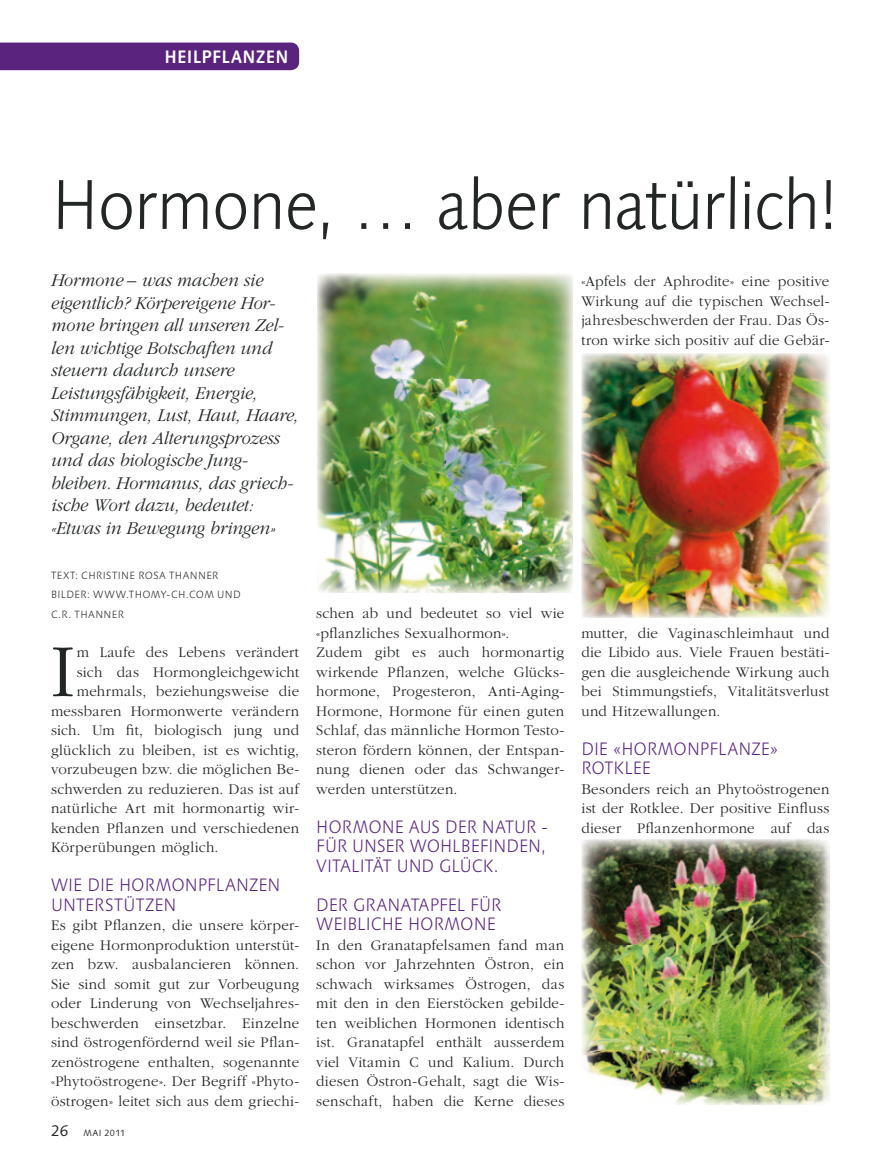
<style>
.page{position:relative;width:872px;height:1170px;background:#fff}
.page>*{position:absolute;margin:0;border:0;box-sizing:border-box;transform-origin:0 0}
.t1{font:300 77.85px "Garamond";color:#232626}
.t2{font:300 70.5px "Linotype Syntax";letter-spacing:-.025em;color:#232626;scale:.93 1}
.t3{font:italic 300 18.75px/22.5px "Garamond";letter-spacing:-.005em;color:#232626;scale:.96 1}
.t4{font:300 18px/19.5px "Linotype Syntax";color:#59237e;scale:.92 1}
.t5{font:700 18px "Linotype Syntax";letter-spacing:.01em;color:#fff;scale:.92 1}
.t6{font:300 15.3px/19.5px "Garamond";letter-spacing:.02em;color:#232626;text-align:justify}
.t7{font:300 10.5px/19.5px "Linotype Syntax";letter-spacing:.035em;color:#232626;scale:.96 1}
.t8{font:9px "Linotype Syntax";letter-spacing:.045em;color:#232626;scale:.96 1}
.s1{font-size:15.3px}
</style>
<div class="page">
<div style="left:0;top:43px;width:299px;height:27px;background:#59237e"></div>
<img style="left:317px;top:273px;width:256px;height:319px">
<img style="left:581px;top:839px;width:248px;height:265px">
<img style="left:581px;top:353px;width:248px;height:265px">
<p class="t5" style="left:164px;top:45px;width:137px">HEILPFLANZEN</p>
<h2 class="t2" style="left:51px;top:163px;width:848px">Hormone, … aber natürlich!</h2>
<p class="t3" style="left:51px;top:269px;width:260px">Hormone – was machen sie eigentlich? Körpereigene Hor&shy;mone bringen all unseren Zel&shy;len wichtige Botschaften und steuern dadurch unsere<br>Leistungsfähigkeit, Energie,<br>Stimmungen, Lust, Haut, Haare,<br>Organe, den Alterungsprozess und das biologische Jung&shy;bleiben. Hormanus, das griech&shy;ische Wort dazu, bedeutet: «Etwas in Bewegung bringen»</p>
<p class="t7" style="left:51px;top:565px;width:199px">TEXT: CHRISTINE ROSA THANNER<br>BILDER: WWW.THOMY-CH.COM UND<br>C.R. THANNER</p>
<h1 class="t1" style="left:51px;top:630px;width:26px">I</h1>
<p class="t6" style="left:77px;top:642px;width:224px">m Laufe des Lebens verändert</p>
<p class="t6" style="left:581px;top:272px;width:250px">«Apfels der Aphrodite» eine positive Wirkung auf die typischen Wechsel&shy;jahresbeschwerden der Frau. Das Ös&shy;tron wirke sich positiv auf die Gebär-</p>
<p class="t6" style="left:316px;top:603px;width:250px;text-align:left">schen ab und bedeutet so viel wie «pflanzliches Sexualhormon».<br>Zudem gibt es auch hormonartig wirkende Pflanzen, welche Glücks&shy;hormone, Progesteron, Anti-Aging-<br>Hormone, Hormone für einen guten<br>Schlaf, das männliche Hormon Testo&shy;steron fördern können, der Entspan&shy;nung dienen oder das Schwanger&shy;werden unterstützen.</p>
<p class="t4" style="left:316px;top:816px;width:253px;text-align:justify">HORMONE AUS DER NATUR - FÜR UNSER WOHLBEFINDEN, VITALITÄT UND GLÜCK.</p>
<p class="t4" style="left:316px;top:894px;width:203px">DER GRANATAPFEL FÜR<br>WEIBLICHE HORMONE</p>
<p class="t6" style="left:316px;top:935px;width:250px">In den Granatapfelsamen fand man schon vor Jahrzehnten Östron, ein schwach wirksames Östrogen, das mit den in den Eierstöcken gebilde&shy;ten weiblichen Hormonen identisch ist. Granatapfel enthält ausserdem viel Vitamin C und Kalium. Durch diesen Östron-Gehalt, sagt die Wis&shy;senschaft, haben die Kerne dieses</p>
<p class="t6" style="left:581px;top:623px;width:250px">mutter, die Vaginaschleimhaut und die Libido aus. Viele Frauen bestäti&shy;gen die ausgleichende Wirkung auch bei Stimmungstiefs, Vitalitätsverlust und Hitzewallungen.</p>
<p class="t4" style="left:581px;top:738px;width:215px">DIE «HORMONPFLANZE»<br>ROTKLEE</p>
<p class="t6" style="left:581px;top:779px;width:250px">Besonders reich an Phytoöstrogenen ist der Rotklee. Der positive Einfluss dieser Pflanzenhormone auf das</p>
<p class="t6" style="left:77px;top:662px;width:224px">sich das Hormongleichgewicht</p>
<p class="t6" style="left:77px;top:681px;width:224px">mehrmals, beziehungsweise die</p>
<p class="t6" style="left:51px;top:701px;width:250px">messbaren Hormonwerte verändern</p>
<p class="t6" style="left:51px;top:720px;width:249px">sich. Um fit, biologisch jung und</p>
<p class="t6" style="left:51px;top:740px;width:250px">glücklich zu bleiben, ist es wichtig,</p>
<p class="t6" style="left:51px;top:759px;width:250px">vorzubeugen bzw. die möglichen Be-</p>
<p class="t6" style="left:51px;top:779px;width:250px">schwerden zu reduzieren. Das ist auf</p>
<p class="t6" style="left:51px;top:798px;width:250px">natürliche Art mit hormonartig wir-</p>
<p class="t6" style="left:51px;top:818px;width:250px">kenden Pflanzen und verschiedenen</p>
<p class="t6" style="left:51px;top:837px;width:169px">Körperübungen möglich.</p>
<p class="t4" style="left:51px;top:875px;width:251px">WIE DIE HORMONPFLANZEN<br>UNTERSTÜTZEN</p>
<p class="t6" style="left:51px;top:915px;width:250px">Es gibt Pflanzen, die unsere körper&shy;eigene Hormonproduktion unterstüt&shy;zen bzw. ausbalancieren können.<br>Sie sind somit gut zur Vorbeugung oder Linderung von Wechseljahres&shy;beschwerden einsetzbar. Einzelne sind östrogenfördernd weil sie Pflan&shy;zenöstrogene enthalten, sogenannte «Phytoöstrogene». Der Begriff «Phyto&shy;östrogen» leitet sich aus dem griechi-</p>
<p class="t8" style="left:51px;top:1127px;width:79px"><span class="s1">26</span> MAI 2011</p>
</div>
